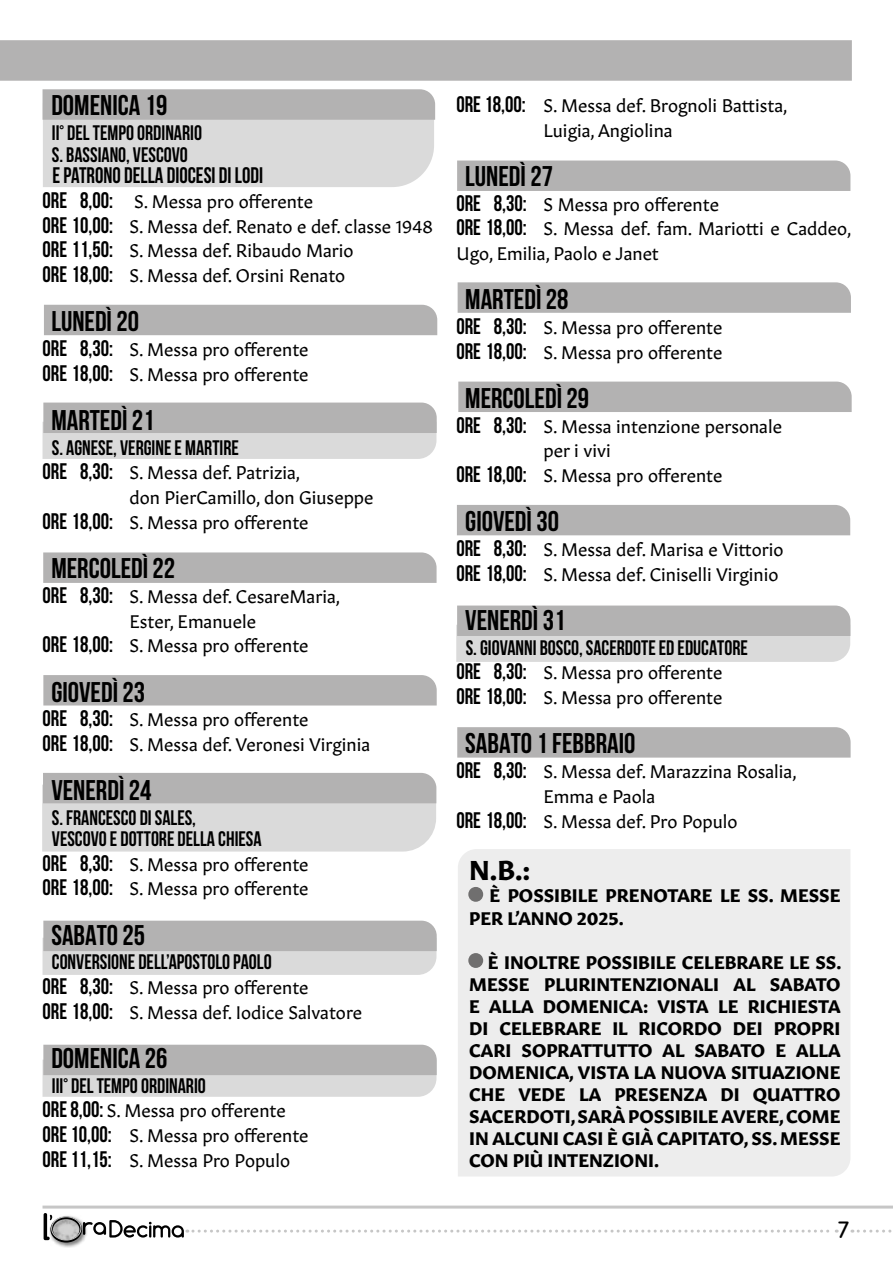
<style>
.page{position:relative;width:893px;height:1263px;background:#fff}
.page>*{position:absolute;margin:0;border:0;box-sizing:border-box;transform-origin:0 0}
.Normale{font:700 28.5px "Bebas Neue";color:#000}
.Normale-2{font:700 27px "Gitan Latn";color:#000}
.Normale-3{font:700 22.5px "Bebas Neue";color:#000;scale:.94 1}
.t1{font:700 21.15px "Comfortaa";color:#000}
.Normale-4{font:700 21px "Bebas Neue";color:#000;scale:.96 1}
.Normale-5{font:18px/24.6px "Gitan Latn";color:#000}
.Normale-6{font:700 18px/22px "Gitan Latn";color:#000}
.s1{font-family:"Bebas Neue";font-weight:700;font-size:22.5px}
</style>
<div class="page">
<div style="left:49px;top:1215px;width:39px;height:33px;background:#000;opacity:.75"></div>
<img style="left:52px;top:1218px;width:29px;height:23px">
<div style="left:50px;top:1216px;width:32px;height:26px;border:3px solid #000;border-radius:50%"></div>
<div style="left:52px;top:1217px;width:29px;height:23px;border:1px solid #c6c6c6;border-radius:50%"></div>
<svg style="left:44px;top:1213px;width:8px;height:27px"></svg>
<svg style="left:83px;top:1220px;width:754px;height:17px"></svg>
<hr style="left:43px;top:1205px;width:850px;height:3px;background:#c6c6c6">
<svg style="left:852px;top:1229px;width:40px;height:3px"></svg>
<div style="left:458px;top:849px;width:392px;height:327px;background:#ededed"></div>
<div style="left:0;top:40px;width:852px;height:41px;background:#b3b2b2"></div>
<svg style="left:43px;top:89px;width:392px;height:98px;background:#cecece"></svg>
<div style="left:44px;top:305px;width:393px;height:30px;background:#b3b2b2"></div>
<svg style="left:43px;top:403px;width:394px;height:56px;background:#c5c4c4"></svg>
<div style="left:43px;top:552px;width:394px;height:31px;background:#b3b2b2"></div>
<div style="left:43px;top:675px;width:394px;height:30px;background:#b3b2b2"></div>
<svg style="left:42px;top:773px;width:394px;height:78px;background:#cbcaca"></svg>
<svg style="left:43px;top:921px;width:394px;height:54px;background:#c4c4c4"></svg>
<svg style="left:43px;top:1045px;width:394px;height:52px;background:#c3c3c3"></svg>
<div style="left:457px;top:161px;width:393px;height:30px;background:#b3b2b2"></div>
<div style="left:458px;top:282px;width:393px;height:31px;background:#b3b2b2"></div>
<div style="left:458px;top:382px;width:394px;height:30px;background:#b3b2b2"></div>
<div style="left:457px;top:505px;width:393px;height:30px;background:#b3b2b2"></div>
<svg style="left:456px;top:605px;width:394px;height:57px;background:#c5c5c5"></svg>
<svg style="left:457px;top:727px;width:394px;height:31px;background:#b4b3b3"></svg>
<p class="Normale" style="left:51px;top:90px;width:117px">DOMENICA 19</p>
<p class="Normale-4" style="left:52px;top:121px;width:158px">II° DEL TEMPO ORDINARIO</p>
<p class="Normale-4" style="left:52px;top:144px;width:143px">S. BASSIANO, VESCOVO</p>
<p class="Normale-3" style="left:52px;top:163px;width:226px">E PATRONO DELLA DIOCESI DI LODI</p>
<p class="Normale-5" style="left:43px;top:188px;width:272px"><span class="s1">ORE 8,00:</span> S. Messa pro offerente</p>
<p class="Normale-5" style="left:43px;top:212px;width:392px"><span class="s1">ORE 10,00:</span> S. Messa def. Renato e def. classe 1948</p>
<p class="Normale-5" style="left:43px;top:237px;width:313px"><span class="s1">ORE 11,50:</span> S. Messa def. Ribaudo Mario</p>
<p class="Normale-5" style="left:43px;top:262px;width:304px"><span class="s1">ORE 18,00:</span> S. Messa def. Orsini Renato</p>
<p class="Normale" style="left:51px;top:306px;width:89px">LUNEDÌ 20</p>
<p class="Normale-5" style="left:43px;top:336px;width:268px"><span class="s1">ORE 8,30:</span> S. Messa pro offerente</p>
<p class="Normale-5" style="left:43px;top:361px;width:268px"><span class="s1">ORE 18,00:</span> S. Messa pro offerente</p>
<p class="Normale" style="left:51px;top:405px;width:105px">MARTEDÌ 21</p>
<p class="Normale-4" style="left:52px;top:436px;width:196px">S. AGNESE, VERGINE E MARTIRE</p>
<p class="Normale-5" style="left:43px;top:459px;width:259px"><span class="s1">ORE 8,30:</span> S. Messa def. Patrizia,</p>
<p class="Normale-5" style="left:130px;top:484px;width:246px">don PierCamillo, don Giuseppe</p>
<p class="Normale-5" style="left:43px;top:509px;width:268px"><span class="s1">ORE 18,00:</span> S. Messa pro offerente</p>
<p class="Normale" style="left:51px;top:553px;width:125px">MERCOLEDÌ 22</p>
<p class="Normale-5" style="left:43px;top:583px;width:299px"><span class="s1">ORE 8,30:</span> S. Messa def. CesareMaria,</p>
<p class="Normale-5" style="left:130px;top:607px;width:128px">Ester, Emanuele</p>
<p class="Normale-5" style="left:43px;top:632px;width:268px"><span class="s1">ORE 18,00:</span> S. Messa pro offerente</p>
<p class="Normale" style="left:51px;top:676px;width:95px">GIOVEDÌ 23</p>
<p class="Normale-5" style="left:43px;top:706px;width:268px"><span class="s1">ORE 8,30:</span> S. Messa pro offerente</p>
<p class="Normale-5" style="left:43px;top:731px;width:329px"><span class="s1">ORE 18,00:</span> S. Messa def. Veronesi Virginia</p>
<p class="Normale" style="left:51px;top:775px;width:102px">VENERDÌ 24</p>
<p class="Normale-4" style="left:52px;top:806px;width:152px">S. FRANCESCO DI SALES,</p>
<p class="Normale-4" style="left:52px;top:827px;width:220px">VESCOVO E DOTTORE DELLA CHIESA</p>
<p class="Normale-5" style="left:43px;top:850px;width:268px"><span class="s1">ORE 8,30:</span> S. Messa pro offerente</p>
<p class="Normale-5" style="left:43px;top:875px;width:268px"><span class="s1">ORE 18,00:</span> S. Messa pro offerente</p>
<p class="Normale" style="left:51px;top:919px;width:95px">SABATO 25</p>
<p class="Normale-4" style="left:52px;top:950px;width:230px">CONVERSIONE DELL’APOSTOLO PAOLO</p>
<p class="Normale-5" style="left:43px;top:974px;width:268px"><span class="s1">ORE 8,30:</span> S. Messa pro offerente</p>
<p class="Normale-5" style="left:43px;top:998px;width:321px"><span class="s1">ORE 18,00:</span> S. Messa def. Iodice Salvatore</p>
<p class="Normale" style="left:51px;top:1042px;width:117px">DOMENICA 26</p>
<p class="Normale-4" style="left:52px;top:1074px;width:162px">III° DEL TEMPO ORDINARIO</p>
<p class="Normale-5" style="left:43px;top:1097px;width:245px"><span class="s1">ORE 8,00:</span> S. Messa pro offerente</p>
<p class="Normale-5" style="left:43px;top:1122px;width:268px"><span class="s1">ORE 10,00:</span> S. Messa pro offerente</p>
<p class="Normale-5" style="left:43px;top:1146px;width:249px"><span class="s1">ORE 11,15:</span> S. Messa Pro Populo</p>
<p class="Normale-5" style="left:456px;top:92px;width:333px"><span class="s1">ORE 18,00:</span> S. Messa def. Brognoli Battista,</p>
<p class="Normale-5" style="left:543px;top:116px;width:131px">Luigia, Angiolina</p>
<p class="Normale" style="left:465px;top:160px;width:89px">LUNEDÌ 27</p>
<p class="Normale-5" style="left:456px;top:190px;width:264px"><span class="s1">ORE 8,30:</span> S Messa pro offerente</p>
<p class="Normale-5" style="left:456px;top:215px;width:397px"><span class="s1">ORE 18,00:</span> S. Messa def. fam. Mariotti e Caddeo,<br>Ugo, Emilia, Paolo e Janet</p>
<p class="Normale" style="left:465px;top:284px;width:105px">MARTEDÌ 28</p>
<p class="Normale-5" style="left:456px;top:314px;width:268px"><span class="s1">ORE 8,30:</span> S. Messa pro offerente</p>
<p class="Normale-5" style="left:456px;top:338px;width:268px"><span class="s1">ORE 18,00:</span> S. Messa pro offerente</p>
<p class="Normale" style="left:465px;top:382px;width:125px">MERCOLEDÌ 29</p>
<p class="Normale-5" style="left:456px;top:412px;width:327px"><span class="s1">ORE 8,30:</span> S. Messa intenzione personale</p>
<p class="Normale-5" style="left:543px;top:437px;width:69px">per i vivi</p>
<p class="Normale-5" style="left:456px;top:462px;width:268px"><span class="s1">ORE 18,00:</span> S. Messa pro offerente</p>
<p class="Normale" style="left:465px;top:506px;width:95px">GIOVEDÌ 30</p>
<p class="Normale-5" style="left:456px;top:536px;width:329px"><span class="s1">ORE 8,30:</span> S. Messa def. Marisa e Vittorio</p>
<p class="Normale-5" style="left:456px;top:560px;width:324px"><span class="s1">ORE 18,00:</span> S. Messa def. Ciniselli Virginio</p>
<p class="Normale" style="left:465px;top:605px;width:102px">VENERDÌ 31</p>
<p class="Normale-4" style="left:466px;top:636px;width:295px">S. GIOVANNI BOSCO, SACERDOTE ED EDUCATORE</p>
<p class="Normale-5" style="left:456px;top:659px;width:268px"><span class="s1">ORE 8,30:</span> S. Messa pro offerente</p>
<p class="Normale-5" style="left:456px;top:684px;width:268px"><span class="s1">ORE 18,00:</span> S. Messa pro offerente</p>
<p class="Normale" style="left:465px;top:728px;width:172px">SABATO 1 FEBBRAIO</p>
<p class="Normale-5" style="left:456px;top:758px;width:342px"><span class="s1">ORE 8,30:</span> S. Messa def. Marazzina Rosalia,</p>
<p class="Normale-5" style="left:543px;top:783px;width:113px">Emma e Paola</p>
<p class="Normale-5" style="left:456px;top:807px;width:283px"><span class="s1">ORE 18,00:</span> S. Messa def. Pro Populo</p>
<p class="Normale-2" style="left:469px;top:847px;width:63px">N.B.:</p>
<p class="Normale-6" style="left:469px;top:883px;width:373px"><sup>●</sup> È POSSIBILE PRENOTARE LE SS. MESSE<br>PER L’ANNO 2025.</p>
<p class="Normale-6" style="left:469px;top:949px;width:374px;text-align:justify"><sup>●</sup> È INOLTRE POSSIBILE CELEBRARE LE SS.<br>MESSE PLURINTENZIONALI AL SABATO E ALLA DOMENICA: VISTA LE RICHIESTA DI CELEBRARE IL RICORDO DEI PROPRI CARI SOPRATTUTTO AL SABATO E ALLA DOMENICA, VISTA LA NUOVA SITUAZIONE CHE VEDE LA PRESENZA DI QUATTRO SACERDOTI, SARÀ POSSIBILE AVERE, COME IN ALCUNI CASI È GIÀ CAPITATO, SS. MESSE CON PIÙ INTENZIONI.</p>
<p class="t1" style="left:838px;top:1211px;width:13px">7</p>
</div>
